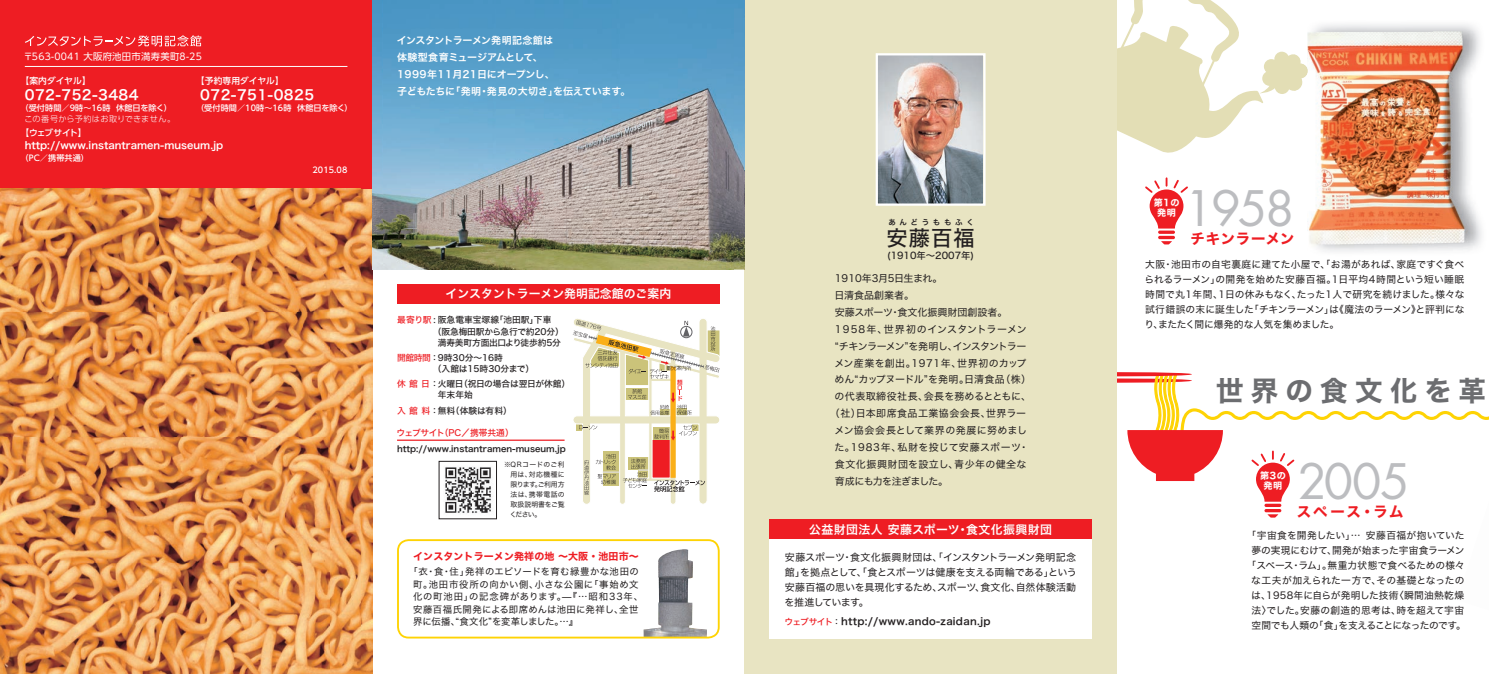
<style>
.page{position:relative;width:1489px;height:674px;background:#fff}
.page>*{position:absolute;margin:0;border:0;box-sizing:border-box;transform-origin:0 0}
.t1{font:47.5px "Futura";letter-spacing:-.05em;color:#bcbdc0}
.t2{font:27.5px "Hira Kaku Std N W7";letter-spacing:.26em;color:#6c6d70}
.t3{font:21.25px "Hira Kaku Std N W5";color:#231f20}
.t4{font:14.38px "Hira Kaku Std N W7";letter-spacing:.035em;color:#ee1d23}
.t5{font:14.38px "Hira Kaku Std N W7";letter-spacing:.065em;color:#ee1d23}
.t6{font:13.75px "Hira Kaku Std N W6";letter-spacing:.03em;color:#fff}
.t7{font:11.88px "Hira Kaku Std N W6";letter-spacing:.04em;color:#fff}
.t8{font:11.88px "Hira Kaku Std N W6";color:#fff}
.t9{font:10px/15px "Hira Kaku Std N W4";color:#231f20;text-align:justify}
.t10{font:10px/16.9px "Hira Kaku Std N W6";color:#fff}
.t11{font:10px "Hira Kaku Std N W4";letter-spacing:.04em;color:#231f20}
.t12{font:10px "Hira Kaku Std N W4";letter-spacing:.055em;color:#231f20}
.t13{font:10px "Hira Kaku Std N W6";letter-spacing:.03em;color:#231f20}
.t14{font:10px "Hira Kaku Std N W4";letter-spacing:-.075em;color:#231f20}
.t15{font:10px "Hira Kaku Std N W4";letter-spacing:-.03em;color:#231f20}
.t16{font:10px "Hira Kaku Std N W7";letter-spacing:.01em;color:#ee1d23}
.t17{font:10px "Hira Kaku Std N W4";letter-spacing:.02em;color:#231f20}
.t18{font:10px "Hira Kaku Std N W4";letter-spacing:.045em;color:#231f20}
.t19{font:10px "Hira Kaku Std N W4";letter-spacing:.03em;color:#231f20}
.t20{font:10px "Hira Kaku Std N W4";letter-spacing:-.035em;color:#231f20}
.t21{font:10px "Hira Kaku Std N W4";letter-spacing:-.06em;color:#231f20}
.t22{font:9.75px/15px "Hira Kaku Std N W4";letter-spacing:-.005em;color:#231f20;text-align:justify}
.t23{font:9.38px/12.5px "Hira Kaku Std N W4";letter-spacing:.05em;color:#231f20}
.t24{font:9.38px "UD Shin Go Pro";letter-spacing:.025em;color:#fff}
.t25{font:9.38px "Hira Kaku Std N W5";color:#231f20}
.t26{font:9.12px/10px "Hira Kaku Std N W7";letter-spacing:.05em;color:#fff;text-align:center}
.t27{font:8.75px/11.2px "Hira Kaku Std N W5";letter-spacing:-.01em;color:#231f20}
.t28{font:500 8.75px "UD Shin Go Pro";letter-spacing:.005em;color:#fff}
.t29{font:8.75px "Hira Kaku Std N W5";letter-spacing:-.035em;color:#ee1d23}
.t30{font:8.5px "Hira Kaku Std N W6";color:#231f20}
.t31{font:500 8.12px "UD Shin Go Pro";letter-spacing:.01em;color:#fff}
.t32{font:300 8.12px "UD Shin Go Pro";letter-spacing:.04em;color:#fff}
.t33{font:7.5px "Hira Kaku Std N W6";letter-spacing:.485em;color:#231f20}
.t34{font:6.88px/10px "Hira Kaku Std N W4";letter-spacing:.005em;color:#231f20;text-align:justify}
.s1{color:#ee1d23}
.s2{font-family:"Hira Kaku Std N W5";font-size:8.75px;color:#ee1d23}
.s3{font-family:"Hira Kaku Std N W5";font-size:8.75px}
</style>
<div class="page">
<img style="left:643px;top:549px;width:64px;height:86px">
<img style="left:1313px;top:24px;width:169px;height:228px">
<img style="left:1307px;top:32px;width:168px;height:219px">
<svg style="left:1116px;top:0;width:191px;height:156px"></svg>
<div style="left:0;top:0;width:372px;height:188px;background:#ee1d23"></div>
<img style="left:0;top:188px;width:361px;height:485px">
<img style="left:361px;top:188px;width:11px;height:485px">
<hr style="left:25px;top:66px;width:322px;height:1px;background:#fff">
<svg style="left:25px;top:35px;width:176px;height:11px"></svg>
<div style="left:744px;top:0;width:372px;height:673px;background:#e8e4c2"></div>
<img style="left:878px;top:56px;width:104px;height:147px">
<div style="left:875px;top:53px;width:110px;height:153px;border:2px solid #fff"></div>
<div style="left:769px;top:539px;width:322px;height:99px;background:#fff"></div>
<div style="left:769px;top:519px;width:322px;height:20px;background:#ee1d23"></div>
<div style="left:397px;top:539px;width:322px;height:99px;border:2px solid #fed304;border-radius:11px"></div>
<div style="left:397px;top:283px;width:322px;height:20px;background:#ee1d23"></div>
<svg style="left:572px;top:318px;width:148px;height:186px"></svg>
<img style="left:372px;top:0;width:373px;height:269px">
<hr style="left:397px;top:439px;width:167px;height:1px;background:#ee1d23">
<img style="left:445px;top:467px;width:46px;height:47px">
<svg style="left:1145px;top:178px;width:43px;height:66px"></svg>
<svg style="left:1261px;top:493px;width:23px;height:24px"></svg>
<svg style="left:1179px;top:411px;width:309px;height:82px"></svg>
<svg style="left:1116px;top:371px;width:106px;height:109px"></svg>
<p class="t24" style="left:24px;top:48px;width:180px">〒563-0041 大阪府池田市満寿美町8-25</p>
<p class="t28" style="left:20px;top:73px;width:72px">【案内ダイヤル】</p>
<h3 class="t6" style="left:25px;top:84px;width:115px">072-752-3484</h3>
<p class="t31" style="left:21px;top:101px;width:153px">（受付時間／9時～16時 休館日を除く）</p>
<p class="t32" style="left:24px;top:112px;width:152px">この番号から予約はお取りできません。</p>
<p class="t28" style="left:20px;top:126px;width:67px">【ウェブサイト】</p>
<p class="t10" style="left:25px;top:137px;width:200px">http://www.instantramen-museum.jp</p>
<p class="t31" style="left:21px;top:151px;width:70px">（PC／携帯共通）</p>
<p class="t28" style="left:196px;top:73px;width:89px">【予約専用ダイヤル】</p>
<h3 class="t6" style="left:200px;top:84px;width:115px">072-751-0825</h3>
<p class="t31" style="left:196px;top:101px;width:158px">（受付時間／10時～16時 休館日を除く）</p>
<p class="t31" style="left:312px;top:163px;width:36px">2015.08</p>
<p class="t10" style="left:397px;top:32px;width:235px">インスタントラーメン発明記念館は<br>体験型食育ミュージアムとして、<br>1999年11月21日にオープンし、<br>子どもたちに「発明・発見の大切さ」を伝えています。</p>
<p class="t8" style="left:445px;top:284px;width:227px">インスタントラーメン発明記念館のご案内</p>
<p class="t27" style="left:397px;top:314px;width:156px"><span class="s1">最寄り駅</span> : 阪急電車宝塚線「池田駅」下車</p>
<p class="t27" style="left:432px;top:325px;width:133px">（阪急梅田駅から急行で約20分）</p>
<p class="t27" style="left:438px;top:337px;width:125px">満寿美町方面出口より徒歩約5分</p>
<p class="t27" style="left:433px;top:352px;width:103px;text-indent:-36px"><span class="s1">開館時間</span> : 9時30分～16時<br>（入館は15時30分まで）</p>
<p class="t27" style="left:438px;top:378px;width:134px;text-indent:-41px"><span class="s1">休館日</span> : 火曜日（祝日の場合は翌日が休館）年末年始</p>
<p class="t27" style="left:397px;top:405px;width:116px"><span class="s1">入館料</span> : 無料（体験は有料）</p>
<p class="t29" style="left:396px;top:425px;width:119px">ウェブサイト（PC／携帯共通）</p>
<p class="t30" style="left:397px;top:442px;width:170px">http://www.instantramen-museum.jp</p>
<p class="t34" style="left:510px;top:459px;width:56px;text-indent:-6px">※ QRコードのご利用は、対応機種に限ります。ご利用方法は、携帯電話の取扱説明書をご覧ください。</p>
<p class="t16" style="left:413px;top:548px;width:227px">インスタントラーメン発祥の地 ～大阪・池田市～</p>
<p class="t23" style="left:413px;top:565px;width:232px;text-indent:-5px">「衣・食・住」発祥のエピソードを育む緑豊かな池田の町。池田市役所の向かい側、小さな公園に「事始め文化の町池田」の記念碑があります。̶『…昭和33年、安藤百福氏開発による即席めんは池田に発祥し、全世界に伝播、“食文化”を変革しました。…』</p>
<p class="t33" style="left:888px;top:216px;width:87px">あんどうももふく</p>
<p class="t25" style="left:887px;top:248px;width:89px">(1910年～2007年)</p>
<p class="t20" style="left:834px;top:270px;width:109px">1910年3月5日生まれ。</p>
<p class="t9" style="left:834px;top:287px;width:81px">日清食品創業者。</p>
<p class="t9" style="left:834px;top:304px;width:174px">安藤スポーツ・食文化振興財団創設者。</p>
<p class="t12" style="left:834px;top:321px;width:193px">1958年、世界初のインスタントラーメン</p>
<p class="t14" style="left:834px;top:338px;width:193px">“チキンラーメン”を発明し、インスタントラー</p>
<p class="t11" style="left:834px;top:355px;width:194px">メン産業を創出。1971年、世界初のカップ</p>
<p class="t15" style="left:834px;top:372px;width:198px">めん“カップヌードル”を発明。日清食品（株）</p>
<p class="t17" style="left:834px;top:389px;width:198px">の代表取締役社長、会長を務めるとともに、</p>
<p class="t18" style="left:829px;top:405px;width:198px">（社）日本即席食品工業協会会長、世界ラー</p>
<p class="t19" style="left:834px;top:422px;width:194px">メン協会会長として業界の発展に努めまし</p>
<p class="t11" style="left:834px;top:439px;width:196px">た。1983年、私財を投じて安藤スポーツ・</p>
<p class="t12" style="left:834px;top:456px;width:193px">食文化振興財団を設立し、青少年の健全な</p>
<p class="t21" style="left:834px;top:473px;width:115px">育成にも力を注ぎました。</p>
<h3 class="t3" style="left:886px;top:221px;width:90px">安藤百福</h3>
<p class="t7" style="left:809px;top:520px;width:244px">公益財団法人 安藤スポーツ・食文化振興財団</p>
<p class="t9" style="left:784px;top:549px;width:294px">安藤スポーツ・食文化振興財団は、「インスタントラーメン発明記念館」を拠点として、「食とスポーツは健康を支える両輪である」という安藤百福の思いを具現化するため、スポーツ、食文化、自然体験活動を推進しています。</p>
<p class="t13" style="left:784px;top:612px;width:207px"><span class="s2">ウェブサイト</span> <span class="s3">:</span> http://www.ando-zaidan.jp</p>
<p class="t26" style="left:1153px;top:198px;width:27px">第1の発明</p>
<h1 class="t1" style="left:1184px;top:176px;width:111px">1958</h1>
<h3 class="t4" style="left:1190px;top:227px;width:106px">チキンラーメン</h3>
<p class="t22" style="left:1144px;top:256px;width:321px">大阪・池田市の自宅裏庭に建てた小屋で、「お湯があれば、家庭ですぐ食べられるラーメン」の開発を始めた安藤百福。1日平均4時間という短い睡眠時間で丸1年間、1日の休みもなく、たった1人で研究を続けました。様々な試行錯誤の末に誕生した「チキンラーメン」は《魔法のラーメン》と評判になり、またたく間に爆発的な人気を集めました。</p>
<h2 class="t2" style="left:1215px;top:369px;width:271px">世界の食文化を革</h2>
<p class="t26" style="left:1259px;top:471px;width:27px">第3の発明</p>
<h1 class="t1" style="left:1297px;top:449px;width:113px">2005</h1>
<h3 class="t5" style="left:1296px;top:500px;width:108px">スペース・ラム</h3>
<p class="t22" style="left:1246px;top:527px;width:221px;text-align:center">「宇宙食を開発したい」… 安藤百福が抱いていた夢の実現にむけて、開発が始まった宇宙食ラーメン「スペース・ラム」。無重力状態で食べるための様々な工夫が加えられた一方で、その基礎となったのは、1958年に自らが発明した技術〈瞬間油熱乾燥法〉でした。安藤の創造的思考は、時を超えて宇宙空間でも人類の「食」を支えることになったのです。</p>
</div>
